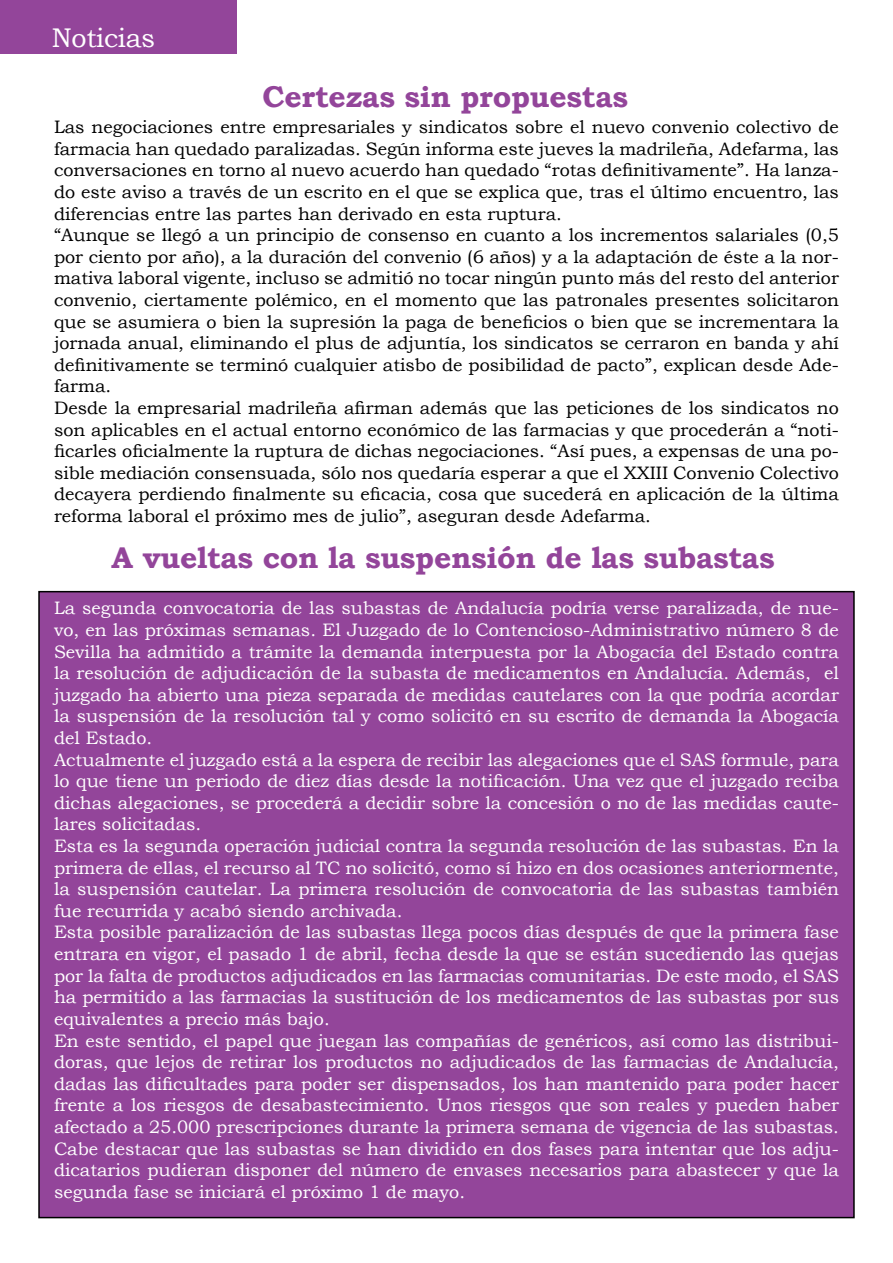
<style>
.page{position:relative;width:893px;height:1263px;background:#fff}
.page>*{position:absolute;margin:0;border:0;box-sizing:border-box;transform-origin:0 0}
.t1{font:700 30px "Bookman Old Style";letter-spacing:-.01em;color:#93459a}
.t2{font:27px "Bookman Old Style";letter-spacing:-.01em;color:#fff}
.t3{font:18px/21.6px "Bookman Old Style";color:#fff}
.t4{font:18px/21.6px "Bookman Old Style";color:#000}
</style>
<div class="page">
<div style="left:39px;top:592px;width:815px;height:625px;background:#93459a"></div>
<div style="left:0;top:0;width:236px;height:53px;background:#93459a"></div>
<h2 class="t2" style="left:52px;top:20px;width:105px">Noticias</h2>
<h1 class="t1" style="left:263px;top:75px;width:367px">Certezas sin propuestas</h1>
<p class="t4" style="left:54px;top:116px;width:786px">Las negociaciones entre empresariales y sindicatos sobre el nuevo convenio colectivo de farmacia han quedado paralizadas. Según informa este jueves la madrileña, Adefarma, las conversaciones en torno al nuevo acuerdo han quedado “rotas definitivamente”. Ha lanza&shy;do este aviso a través de un escrito en el que se explica que, tras el último encuentro, las diferencias entre las partes han derivado en esta ruptura.<br>“Aunque se llegó a un principio de consenso en cuanto a los incrementos salariales (0,5 por ciento por año), a la duración del convenio (6 años) y a la adaptación de éste a la nor&shy;mativa laboral vigente, incluso se admitió no tocar ningún punto más del resto del anterior convenio, ciertamente polémico, en el momento que las patronales presentes solicitaron que se asumiera o bien la supresión la paga de beneficios o bien que se incrementara la jornada anual, eliminando el plus de adjuntía, los sindicatos se cerraron en banda y ahí definitivamente se terminó cualquier atisbo de posibilidad de pacto”, explican desde Ade&shy;farma.<br>Desde la empresarial madrileña afirman además que las peticiones de los sindicatos no son aplicables en el actual entorno económico de las farmacias y que procederán a “noti&shy;ficarles oficialmente la ruptura de dichas negociaciones. “Así pues, a expensas de una po&shy;sible mediación consensuada, sólo nos quedaría esperar a que el XXIII Convenio Colectivo decayera perdiendo finalmente su eficacia, cosa que sucederá en aplicación de la última reforma laboral el próximo mes de julio”, aseguran desde Adefarma.</p>
<h1 class="t1" style="left:112px;top:536px;width:664px">A vueltas con la suspensión de las subastas</h1>
<p class="t3" style="left:54px;top:597px;width:786px">La segunda convocatoria de las subastas de Andalucía podría verse paralizada, de nue&shy;vo, en las próximas semanas. El Juzgado de lo Contencioso-Administrativo número 8 de Sevilla ha admitido a trámite la demanda interpuesta por la Abogacía del Estado contra la resolución de adjudicación de la subasta de medicamentos en Andalucía. Además, el juzgado ha abierto una pieza separada de medidas cautelares con la que podría acordar la suspensión de la resolución tal y como solicitó en su escrito de demanda la Abogacía del Estado.<br>Actualmente el juzgado está a la espera de recibir las alegaciones que el SAS formule, para lo que tiene un periodo de diez días desde la notificación. Una vez que el juzgado reciba dichas alegaciones, se procederá a decidir sobre la concesión o no de las medidas caute&shy;lares solicitadas.<br>Esta es la segunda operación judicial contra la segunda resolución de las subastas. En la primera de ellas, el recurso al TC no solicitó, como sí hizo en dos ocasiones anteriormente, la suspensión cautelar. La primera resolución de convocatoria de las subastas también fue recurrida y acabó siendo archivada.<br>Esta posible paralización de las subastas llega pocos días después de que la primera fase entrara en vigor, el pasado 1 de abril, fecha desde la que se están sucediendo las quejas por la falta de productos adjudicados en las farmacias comunitarias. De este modo, el SAS ha permitido a las farmacias la sustitución de los medicamentos de las subastas por sus equivalentes a precio más bajo.<br>En este sentido, el papel que juegan las compañías de genéricos, así como las distribui&shy;doras, que lejos de retirar los productos no adjudicados de las farmacias de Andalucía, dadas las dificultades para poder ser dispensados, los han mantenido para poder hacer frente a los riesgos de desabastecimiento. Unos riesgos que son reales y pueden haber afectado a 25.000 prescripciones durante la primera semana de vigencia de las subastas.<br>Cabe destacar que las subastas se han dividido en dos fases para intentar que los adju&shy;dicatarios pudieran disponer del número de envases necesarios para abastecer y que la segunda fase se iniciará el próximo 1 de mayo.</p>
</div>
